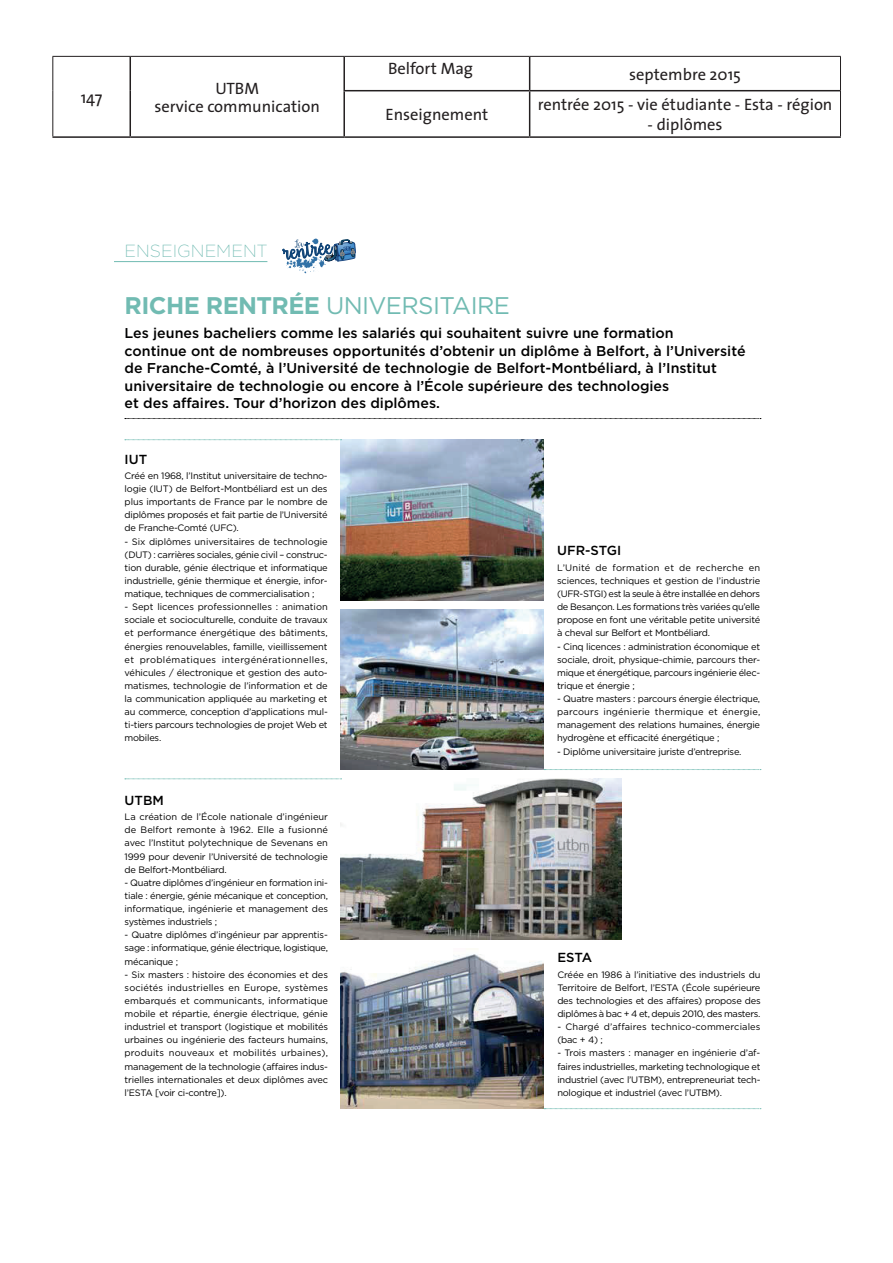
<style>
.page{position:relative;width:893px;height:1263px;background:#fff}
.page>*{position:absolute;margin:0;border:0;box-sizing:border-box;transform-origin:0 0}
.t1{font:24px "Gotham";letter-spacing:-.025em;color:#71bbb2}
.t2{font:200 17.55px "Gotham";color:#71bbb2}
.t3{font:16.5px/18px "The Sans";color:#231f20;text-align:center}
.t4{font:500 14.25px/17.5px "Gotham";color:#000001}
.t5{font:500 13.2px "Gotham";color:#000001}
.t6{font:9.3px/13.2px "Gotham";letter-spacing:-.025em;color:#000001;text-align:justify}
.t7{font:9.3px/13.2px "Gotham";letter-spacing:.015em;color:#000001}
.s1{font-weight:700}
</style>
<div class="page">
<hr style="left:52px;top:56px;width:78px;height:1px;background:#231f20">
<hr style="left:52px;top:57px;width:1px;height:34px;background:#231f20">
<hr style="left:130px;top:56px;width:214px;height:1px;background:#231f20">
<hr style="left:344px;top:56px;width:186px;height:1px;background:#231f20">
<hr style="left:530px;top:56px;width:311px;height:1px;background:#231f20">
<hr style="left:840px;top:57px;width:1px;height:34px;background:#231f20">
<hr style="left:52px;top:91px;width:1px;height:45px;background:#231f20">
<hr style="left:840px;top:91px;width:1px;height:45px;background:#231f20">
<hr style="left:130px;top:57px;width:1px;height:34px;background:#231f20">
<hr style="left:343px;top:57px;width:2px;height:33px;background:#231f20">
<hr style="left:529px;top:57px;width:1px;height:33px;background:#231f20">
<hr style="left:130px;top:91px;width:1px;height:45px;background:#231f20">
<hr style="left:343px;top:90px;width:187px;height:1px;background:#231f20">
<hr style="left:343px;top:91px;width:2px;height:45px;background:#231f20">
<hr style="left:530px;top:90px;width:310px;height:1px;background:#231f20">
<hr style="left:529px;top:91px;width:1px;height:45px;background:#231f20">
<hr style="left:52px;top:136px;width:78px;height:2px;background:#231f20">
<hr style="left:130px;top:136px;width:214px;height:2px;background:#231f20">
<hr style="left:344px;top:136px;width:186px;height:2px;background:#231f20">
<hr style="left:530px;top:136px;width:311px;height:2px;background:#231f20">
<hr style="left:115px;top:261px;width:152px;height:1px;background:#71bbb2">
<svg style="left:282px;top:238px;width:74px;height:36px"></svg>
<svg style="left:125px;top:418px;width:636px;height:1px"></svg>
<img style="left:341px;top:439px;width:203px;height:161px">
<img style="left:341px;top:609px;width:203px;height:161px">
<img style="left:341px;top:778px;width:281px;height:161px">
<img style="left:341px;top:954px;width:203px;height:155px">
<svg style="left:125px;top:439px;width:217px;height:1px"></svg>
<svg style="left:544px;top:769px;width:217px;height:1px"></svg>
<svg style="left:544px;top:1108px;width:217px;height:1px"></svg>
<svg style="left:125px;top:778px;width:217px;height:1px"></svg>
<h3 class="t3" style="left:81px;top:88px;width:23px">147</h3>
<h3 class="t3" style="left:154px;top:79px;width:167px">UTBM<br>service communication</h3>
<h3 class="t3" style="left:388px;top:59px;width:87px">Belfort Mag</h3>
<h3 class="t3" style="left:629px;top:64px;width:113px">septembre 2015</h3>
<h3 class="t3" style="left:385px;top:105px;width:104px">Enseignement</h3>
<h3 class="t3" style="left:538px;top:95px;width:296px">rentrée 2015 - vie étudiante - Esta - région</h3>
<h3 class="t3" style="left:648px;top:115px;width:76px">- diplômes</h3>
<h2 class="t2" style="left:125px;top:240px;width:144px">ENSEIGNEMENT</h2>
<h1 class="t1" style="left:125px;top:290px;width:387px"><span class="s1">RICHE RENTRÉE</span> UNIVERSITAIRE</h1>
<p class="t4" style="left:125px;top:324px;width:623px">Les jeunes bacheliers comme les salariés qui souhaitent suivre une formation<br>continue ont de nombreuses opportunités d’obtenir un diplôme à Belfort, à l’Université de Franche-Comté, à l’Université de technologie de Belfort-Montbéliard, à l’Institut universitaire de technologie ou encore à l’École supérieure des technologies<br>et des affaires. Tour d’horizon des diplômes.</p>
<h3 class="t5" style="left:125px;top:451px;width:24px">IUT</h3>
<p class="t6" style="left:125px;top:469px;width:205px">Créé en 1968, l’Institut universitaire de techno&shy;logie (IUT) de Belfort-Montbéliard est un des plus importants de France par le nombre de diplômes proposés et fait partie de l’Université de Franche-Comté (UFC).</p>
<p class="t6" style="left:125px;top:534px;width:205px">- Six diplômes universitaires de technologie (DUT) : carrières sociales, génie civil – construc&shy;tion durable, génie électrique et informatique industrielle, génie thermique et énergie, infor&shy;matique, techniques de commercialisation ;</p>
<p class="t6" style="left:125px;top:600px;width:205px">- Sept licences professionnelles : animation sociale et socioculturelle, conduite de travaux et performance énergétique des bâtiments, énergies renouvelables, famille, vieillissement et problématiques intergénérationnelles, véhicules / électronique et gestion des auto&shy;matismes, technologie de l’information et de la communication appliquée au marketing et au commerce, conception d’applications mul&shy;ti-tiers parcours technologies de projet Web et mobiles.</p>
<h3 class="t5" style="left:125px;top:793px;width:41px">UTBM</h3>
<p class="t6" style="left:125px;top:810px;width:205px">La création de l’École nationale d’ingénieur de Belfort remonte à 1962. Elle a fusionné avec l’Institut polytechnique de Sevenans en 1999 pour devenir l’Université de technologie de Belfort-Montbéliard.</p>
<p class="t6" style="left:125px;top:876px;width:205px">- Quatre diplômes d’ingénieur en formation ini&shy;tiale : énergie, génie mécanique et conception, informatique, ingénierie et management des systèmes industriels ;</p>
<p class="t6" style="left:125px;top:928px;width:205px">- Quatre diplômes d’ingénieur par apprentis&shy;sage : informatique, génie électrique, logistique, mécanique ;</p>
<p class="t6" style="left:125px;top:967px;width:205px">- Six masters : histoire des économies et des sociétés industrielles en Europe, systèmes embarqués et communicants, informatique mobile et répartie, énergie électrique, génie industriel et transport (logistique et mobilités urbaines ou ingénierie des facteurs humains, produits nouveaux et mobilités urbaines), management de la technologie (affaires indus&shy;trielles internationales et deux diplômes avec l’ESTA [voir ci-contre]).</p>
<h3 class="t5" style="left:557px;top:543px;width:66px">UFR-STGI</h3>
<p class="t6" style="left:557px;top:561px;width:205px">L’Unité de formation et de recherche en sciences, techniques et gestion de l’industrie (UFR-STGI) est la seule à être installée en dehors de Besançon. Les formations très variées qu’elle propose en font une véritable petite université à cheval sur Belfort et Montbéliard.</p>
<p class="t6" style="left:557px;top:639px;width:205px">- Cinq licences : administration économique et sociale, droit, physique-chimie, parcours ther&shy;mique et énergétique, parcours ingénierie élec&shy;trique et énergie ;</p>
<p class="t6" style="left:557px;top:692px;width:205px">- Quatre masters : parcours énergie électrique, parcours ingénierie thermique et énergie, management des relations humaines, énergie hydrogène et efficacité énergétique ;</p>
<p class="t6" style="left:557px;top:744px;width:186px">- Diplôme universitaire juriste d’entreprise.</p>
<h3 class="t5" style="left:557px;top:950px;width:36px">ESTA</h3>
<p class="t6" style="left:557px;top:967px;width:205px">Créée en 1986 à l’initiative des industriels du Territoire de Belfort, l’ESTA (École supérieure des technologies et des affaires) propose des diplômes à bac + 4 et, depuis 2010, des masters.</p>
<p class="t7" style="left:557px;top:1020px;width:205px">- Chargé d’affaires technico-commerciales (bac + 4) ;</p>
<p class="t6" style="left:557px;top:1046px;width:205px">- Trois masters : manager en ingénierie d’af&shy;faires industrielles, marketing technologique et industriel (avec l’UTBM), entrepreneuriat tech&shy;nologique et industriel (avec l’UTBM).</p>
</div>
